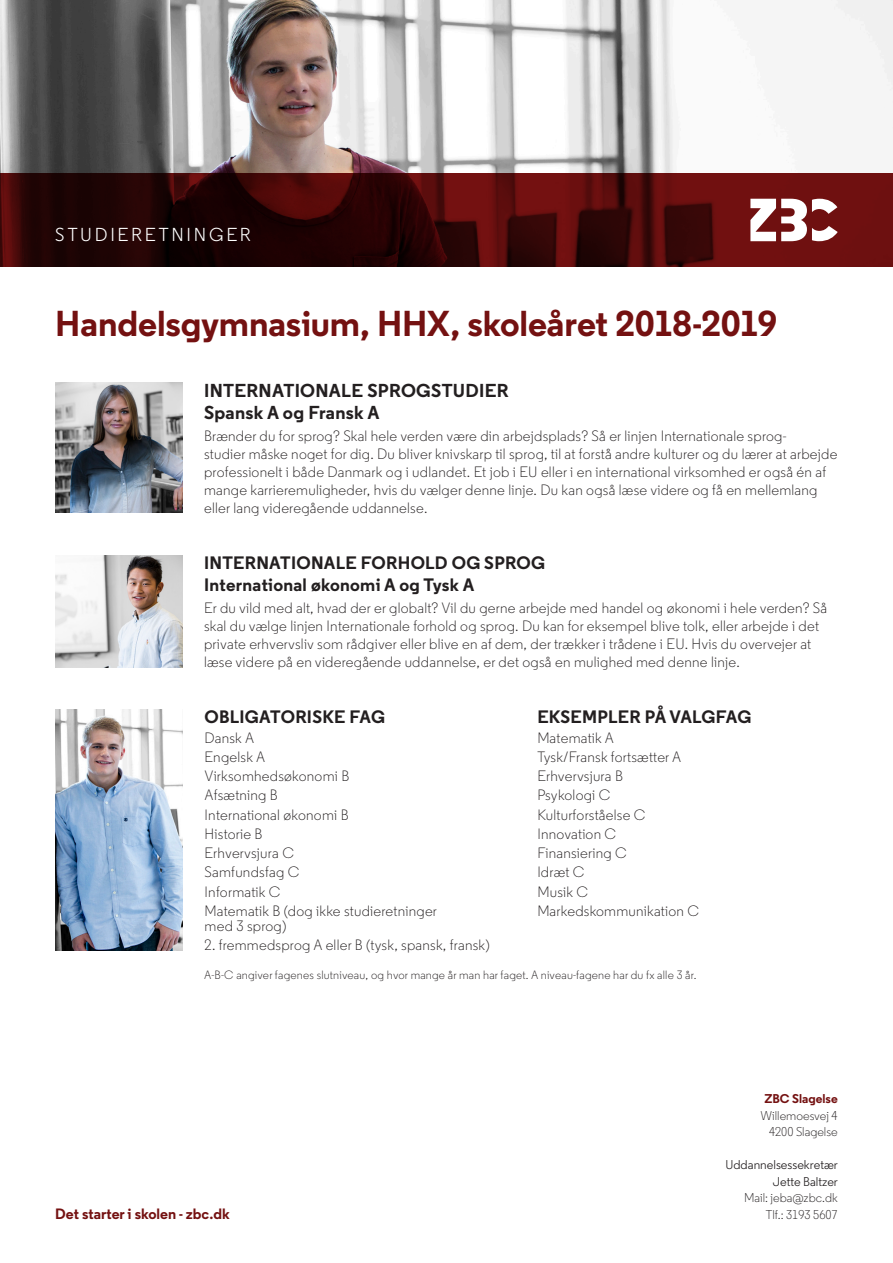
<style>
.page{position:relative;width:893px;height:1263px;background:#fff}
.page>*{position:absolute;margin:0;border:0;box-sizing:border-box;transform-origin:0 0}
.t1{font:700 36px "Regular PRO";letter-spacing:-.005em;color:#741111}
.List_Paragraph{font:700 18.75px "Regular PRO";letter-spacing:.015em;color:#231f20}
.t2{font:18.75px "Regular PRO";letter-spacing:.145em;color:#fff}
.List_Paragraph-2{font:700 18px "Regular PRO";letter-spacing:.015em;color:#231f20}
.List_Paragraph-3{font:300 15px/18px "Regular PRO";letter-spacing:.015em;color:#231f20}
.t3{font:700 15px "Regular PRO";color:#741111}
.t4{font:300 12.75px/16.5px "Regular PRO";color:#231f20;text-align:right}
.t5{font:12.75px "Regular PRO";color:#231f20}
.t6{font:700 12.75px "Regular PRO";color:#741111}
.List_Paragraph-4{font:300 12px "Regular PRO";letter-spacing:.015em;color:#231f20}
.s1{font-weight:400}
</style>
<div class="page">
<img style="left:0;top:0;width:893px;height:173px">
<img style="left:55px;top:383px;width:128px;height:130px">
<img style="left:55px;top:555px;width:128px;height:112px">
<img style="left:55px;top:710px;width:128px;height:240px">
<svg style="left:0;top:173px;width:893px;height:94px;background:#400808"></svg>
<svg style="left:750px;top:199px;width:88px;height:42px"></svg>
<p class="t2" style="left:55px;top:223px;width:197px">STUDIERETNINGER</p>
<p class="t1" style="left:55px;top:300px;width:723px">Handelsgymnasium, HHX, skoleåret 2018-2019</p>
<p class="List_Paragraph" style="left:204px;top:378px;width:306px">INTERNATIONALE SPROGSTUDIER</p>
<p class="List_Paragraph" style="left:204px;top:400px;width:177px">Spansk A og Fransk A</p>
<p class="List_Paragraph-3" style="left:204px;top:427px;width:635px">Brænder du for sprog? Skal hele verden være din arbejdsplads? Så er linjen Internationale sprog-<br>studier måske noget for dig. Du bliver knivskarp til sprog, til at forstå andre kulturer og du lærer at arbejde professionelt i både Danmark og i udlandet. Et job i EU eller i en international virksomhed er også én af mange karrieremuligheder, hvis du vælger denne linje. Du kan også læse videre og få en mellemlang eller lang videregående uddannelse.</p>
<p class="List_Paragraph-2" style="left:204px;top:551px;width:343px">INTERNATIONALE FORHOLD OG SPROG</p>
<p class="List_Paragraph-2" style="left:204px;top:573px;width:272px">International økonomi A og Tysk A</p>
<p class="List_Paragraph-3" style="left:204px;top:599px;width:625px">Er du vild med alt, hvad der er globalt? Vil du gerne arbejde med handel og økonomi i hele verden? Så skal du vælge linjen Internationale forhold og sprog. Du kan for eksempel blive tolk, eller arbejde i det private erhvervsliv som rådgiver eller blive en af dem, der trækker i trådene i EU. Hvis du overvejer at læse videre på en videregående uddannelse, er det også en mulighed med denne linje.</p>
<p class="List_Paragraph-2" style="left:537px;top:705px;width:216px">EKSEMPLER PÅ VALGFAG</p>
<p class="List_Paragraph-3" style="left:537px;top:728px;width:78px">Matematik A</p>
<p class="List_Paragraph-3" style="left:537px;top:748px;width:145px">Tysk/Fransk fortsætter A</p>
<p class="List_Paragraph-3" style="left:537px;top:767px;width:87px">Erhvervsjura B</p>
<p class="List_Paragraph-3" style="left:537px;top:786px;width:75px">Psykologi C</p>
<p class="List_Paragraph-3" style="left:537px;top:805px;width:110px">Kulturforståelse C</p>
<p class="List_Paragraph-3" style="left:537px;top:825px;width:80px">Innovation C</p>
<p class="List_Paragraph-3" style="left:537px;top:844px;width:91px">Finansiering C</p>
<p class="List_Paragraph-3" style="left:537px;top:863px;width:49px">Idræt C</p>
<p class="List_Paragraph-3" style="left:537px;top:882px;width:52px">Musik C</p>
<p class="List_Paragraph-3" style="left:537px;top:902px;width:163px">Markedskommunikation C</p>
<p class="List_Paragraph-2" style="left:205px;top:705px;width:182px">OBLIGATORISKE FAG</p>
<p class="List_Paragraph-3" style="left:205px;top:728px;width:51px">Dansk A</p>
<p class="List_Paragraph-3" style="left:205px;top:748px;width:62px">Engelsk A</p>
<p class="List_Paragraph-3" style="left:205px;top:767px;width:146px">Virksomhedsøkonomi B</p>
<p class="List_Paragraph-3" style="left:205px;top:786px;width:75px">Afsætning B</p>
<p class="List_Paragraph-3" style="left:205px;top:805px;width:145px">International økonomi B</p>
<p class="List_Paragraph-3" style="left:205px;top:825px;width:59px">Historie B</p>
<p class="List_Paragraph-3" style="left:205px;top:844px;width:91px">Erhvervsjura C</p>
<p class="List_Paragraph-3" style="left:205px;top:863px;width:96px">Samfundsfag C</p>
<p class="List_Paragraph-3" style="left:205px;top:882px;width:77px">Informatik C</p>
<p class="List_Paragraph-3" style="left:205px;top:903px;width:234px;line-height:15px">Matematik B (dog ikke studieretninger med 3 sprog)</p>
<p class="List_Paragraph-3" style="left:205px;top:936px;width:287px">2. fremmedsprog A eller B (tysk, spansk, fransk)</p>
<p class="List_Paragraph-4" style="left:204px;top:968px;width:494px">A-B-C angiver fagenes slutniveau, og hvor mange år man har faget. A niveau-fagene har du fx alle 3 år.</p>
<p class="t6" style="left:764px;top:1091px;width:75px">ZBC Slagelse</p>
<p class="t4" style="left:761px;top:1107px;width:79px">Willemoesvej 4</p>
<p class="t4" style="left:769px;top:1124px;width:70px">4200 Slagelse</p>
<p class="t5" style="left:726px;top:1157px;width:114px">Uddannelsessekretær</p>
<p class="t4" style="left:744px;top:1173px;width:95px"><span class="s1">Jette Baltzer<br></span>Mail: jeba@zbc.dk</p>
<p class="t3" style="left:55px;top:1204px;width:176px">Det starter i skolen - zbc.dk</p>
<p class="t4" style="left:766px;top:1206px;width:73px">Tlf.: 3193 5607</p>
</div>
